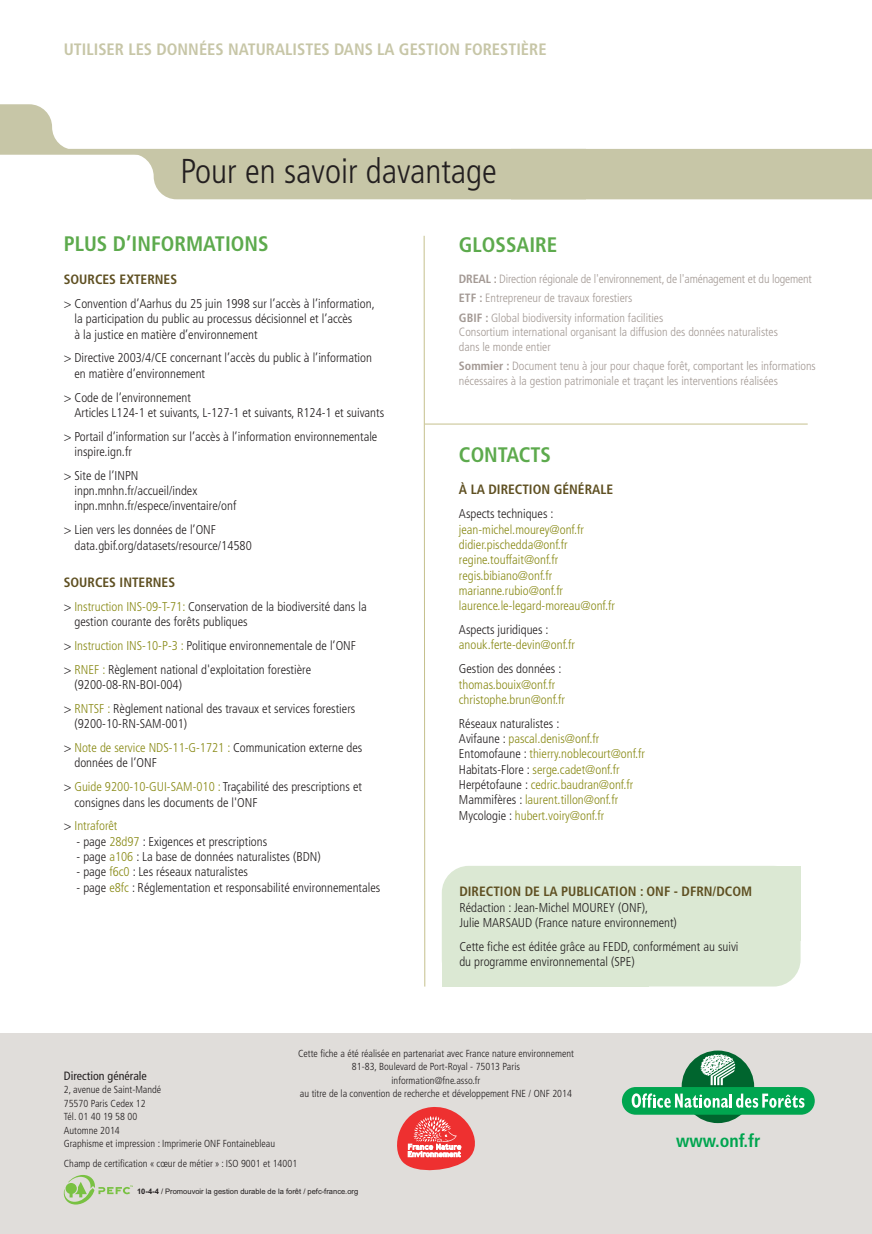
<style>
.page{position:relative;width:872px;height:1234px;background:#fff}
.page>*{position:absolute;margin:0;border:0;box-sizing:border-box;transform-origin:0 0}
.t1{font:300 condensed 34.5px "Frutiger LT Std";color:#231f20}
.t2{font:700 condensed 21px "Frutiger LT Std";color:#5daa4d}
.t3{font:700 condensed 18px "Frutiger LT Std";color:#00a54f}
.t4{font:700 condensed 16.5px "Frutiger LT Std";color:#c7c6a7}
.t5{font:700 condensed 13.5px "Frutiger LT Std";color:#5f5022}
.t6{font:300 condensed 12.75px/15.3px "Frutiger LT Std";color:#231f20}
.t7{font:300 condensed 12.75px/15.3px "Frutiger LT Std";color:#898a16}
.t8{font:300 condensed 12px/19.5px "Frutiger LT Std";color:#a39994}
.t9{font:condensed 12px "Frutiger LT Std";color:#231f20}
.t10{font:300 condensed 10.2px/13.5px "Frutiger LT Std";color:#231f20;text-align:center}
.t11{font:7.5px "Arial";color:#231f20}
.s1{color:#898a16}
.s2{font-weight:700}
.s3{color:#231f20}
</style>
<div class="page">
<div style="left:442px;top:865px;width:358px;height:121px;background:#dbe8d3;border-radius:27px"></div>
<div style="left:572px;top:865px;width:228px;height:75px;background:#dbe8d3"></div>
<div style="left:442px;top:914px;width:207px;height:72px;background:#dbe8d3"></div>
<div style="left:0;top:1033px;width:872px;height:200px;background:#e0ddda"></div>
<div style="left:681px;top:1050px;width:73px;height:72px;background:#00652e;border-radius:50%"></div>
<div style="left:622px;top:1086px;width:192px;height:28px;background:#00a54f;border-radius:14px"></div>
<hr style="left:729px;top:1093px;width:3px;height:14px;background:#fff">
<svg style="left:700px;top:1054px;width:35px;height:30px"></svg>
<svg style="left:736px;top:1093px;width:68px;height:14px"></svg>
<svg style="left:631px;top:1093px;width:97px;height:14px"></svg>
<svg style="left:397px;top:1107px;width:78px;height:62px"></svg>
<svg style="left:64px;top:1175px;width:69px;height:29px"></svg>
<svg style="left:423px;top:235px;width:2px;height:751px"></svg>
<hr style="left:425px;top:423px;width:382px;height:1px;background:#c5c08d">
<svg style="left:0;top:104px;width:872px;height:95px"></svg>
<p class="t4" style="left:64px;top:43px;width:484px">UTILISER LES DONNÉES NATURALISTES DANS LA GESTION FORESTIÈRE</p>
<h1 class="t1" style="left:180px;top:157px;width:318px">Pour en savoir davantage</h1>
<h2 class="t2" style="left:64px;top:236px;width:206px">PLUS D’INFORMATIONS</h2>
<p class="t5" style="left:64px;top:273px;width:115px">SOURCES EXTERNES</p>
<p class="t6" style="left:74px;top:297px;width:302px;text-indent:-11px">&gt; Convention d’Aarhus du 25 juin 1998 sur l’accès à l’information, la participation du public au processus décisionnel et l’accès<br>à la justice en matière d’environnement</p>
<p class="t6" style="left:74px;top:351px;width:299px;text-indent:-11px">&gt; Directive 2003/4/CE concernant l’accès du public à l’information en matière d’environnement</p>
<p class="t6" style="left:74px;top:390px;width:311px;text-indent:-11px">&gt; Code de l’environnement<br>Articles L124-1 et suivants, L-127-1 et suivants, R124-1 et suivants</p>
<p class="t6" style="left:74px;top:429px;width:304px;text-indent:-11px">&gt; Portail d’information sur l’accès à l’information environnementale inspire.ign.fr</p>
<p class="t6" style="left:74px;top:468px;width:163px;text-indent:-11px">&gt; Site de l’INPN inpn.mnhn.fr/accueil/index inpn.mnhn.fr/espece/inventaire/onf</p>
<p class="t6" style="left:74px;top:523px;width:179px;text-indent:-11px">&gt; Lien vers les données de l’ONF data.gbif.org/datasets/resource/14580</p>
<p class="t5" style="left:64px;top:576px;width:113px">SOURCES INTERNES</p>
<p class="t6" style="left:74px;top:599px;width:294px;text-indent:-11px">&gt; <span class="s1">Instruction INS-09-T-71:</span> Conservation de la biodiversité dans la gestion courante des forêts publiques</p>
<p class="t6" style="left:64px;top:634px;width:294px;line-height:23.9px">&gt; <span class="s1">Instruction INS-10-P-3 :</span> Politique environnementale de l’ONF &gt; <span class="s1">RNEF :</span> Règlement national d'exploitation forestière</p>
<p class="t6" style="left:64px;top:673px;width:293px;line-height:23.9px;text-indent:11px">(9200-08-RN-BOI-004)<br>&gt; <span class="s1">RNTSF :</span> Règlement national des travaux et services forestiers</p>
<p class="t6" style="left:64px;top:712px;width:300px;line-height:23.9px;text-indent:11px">(9200-10-RN-SAM-001)<br>&gt; <span class="s1">Note de service NDS-11-G-1721 :</span> Communication externe des</p>
<p class="t6" style="left:64px;top:752px;width:300px;line-height:23.9px;text-indent:11px">données de l’ONF<br>&gt; <span class="s1">Guide 9200-10-GUI-SAM-010 :</span> Traçabilité des prescriptions et</p>
<p class="t6" style="left:64px;top:791px;width:195px;line-height:23.9px;text-indent:11px">consignes dans les documents de l'ONF &gt; <span class="s1">Intraforêt</span></p>
<p class="t6" style="left:77px;top:834px;width:192px">- page <span class="s1">28d97</span> : Exigences et prescriptions</p>
<p class="t6" style="left:77px;top:849px;width:246px">- page <span class="s1">a106</span> : La base de données naturalistes (BDN)</p>
<p class="t6" style="left:77px;top:865px;width:173px">- page <span class="s1">f6c0</span> : Les réseaux naturalistes</p>
<p class="t6" style="left:77px;top:880px;width:305px">- page <span class="s1">e8fc</span> : Réglementation et responsabilité environnementales</p>
<h2 class="t2" style="left:459px;top:236px;width:100px">GLOSSAIRE</h2>
<p class="t8" style="left:459px;top:270px;width:354px"><span class="s2">DREAL :</span> Direction régionale de l'environnement, de l'aménagement et du logement<br><span class="s2">ETF :</span> Entrepreneur de travaux forestiers<br><span class="s2">GBIF :</span> Global biodiversity information facilities</p>
<p class="t8" style="left:459px;top:326px;width:320px;line-height:14.4px">Consortium international organisant la diffusion des données naturalistes dans le monde entier</p>
<p class="t8" style="left:459px;top:359px;width:358px;line-height:14.4px"><span class="s2">SOMMIER :</span> Document tenu à jour pour chaque forêt, comportant les informations nécessaires à la gestion patrimoniale et traçant les interventions réalisées</p>
<h2 class="t2" style="left:459px;top:446px;width:94px">CONTACTS</h2>
<p class="t5" style="left:459px;top:484px;width:156px">À LA DIRECTION GÉNÉRALE</p>
<p class="t6" style="left:459px;top:507px;width:96px">Aspects techniques :</p>
<p class="t7" style="left:459px;top:522px;width:157px">jean-michel.mourey@onf.fr didier.pischedda@onf.fr regine.touffait@onf.fr regis.bibiano@onf.fr marianne.rubio@onf.fr laurence.le-legard-moreau@onf.fr</p>
<p class="t6" style="left:459px;top:623px;width:91px">Aspects juridiques :</p>
<p class="t7" style="left:459px;top:638px;width:118px">anouk.ferte-devin@onf.fr</p>
<p class="t6" style="left:459px;top:662px;width:104px">Gestion des données :</p>
<p class="t7" style="left:459px;top:677px;width:108px">thomas.bouix@onf.fr christophe.brun@onf.fr</p>
<p class="t7" style="left:459px;top:716px;width:188px"><span class="s3">Réseaux naturalistes :<br>Avifaune :</span> pascal.denis@onf.fr <span class="s3">Entomofaune :</span> thierry.noblecourt@onf.fr <span class="s3">Habitats-Flore :</span> serge.cadet@onf.fr <span class="s3">Herpétofaune :</span> cedric.baudran@onf.fr <span class="s3">Mammifères :</span> laurent.tillon@onf.fr <span class="s3">Mycologie :</span> hubert.voiry@onf.fr</p>
<p class="t5" style="left:459px;top:886px;width:294px">DIRECTION DE LA PUBLICATION : ONF - DFRN/DCOM</p>
<p class="t6" style="left:459px;top:900px;width:219px">Rédaction : Jean-Michel MOUREY (ONF),<br>Julie MARSAUD (France nature environnement)</p>
<p class="t6" style="left:459px;top:939px;width:281px">Cette fiche est éditée grâce au FEDD, conformément au suivi du programme environnemental (SPE)</p>
<p class="t9" style="left:64px;top:1070px;width:85px">Direction générale</p>
<p class="t10" style="left:64px;top:1083px;width:213px;text-align:left">2, avenue de Saint-Mandé<br>75570 Paris Cedex 12<br>Tél. 01 40 19 58 00<br>Automne 2014<br>Graphisme et impression : Imprimerie ONF Fontainebleau</p>
<p class="t10" style="left:298px;top:1047px;width:277px">Cette fiche a été réalisée en partenariat avec France nature environnement 81-83, Boulevard de Port-Royal - 75013 Paris<br>information@fne.asso.fr<br>au titre de la convention de recherche et développement FNE / ONF 2014</p>
<p class="t10" style="left:64px;top:1156px;width:235px">Champ de certification « cœur de métier » : ISO 9001 et 14001</p>
<p class="t11" style="left:137px;top:1186px;width:223px"><span class="s2">10-4-4</span> / Promouvoir la gestion durable de la forêt / pefc-france.org</p>
<h3 class="t3" style="left:676px;top:1133px;width:86px">WWW.ONF.FR</h3>
</div>
